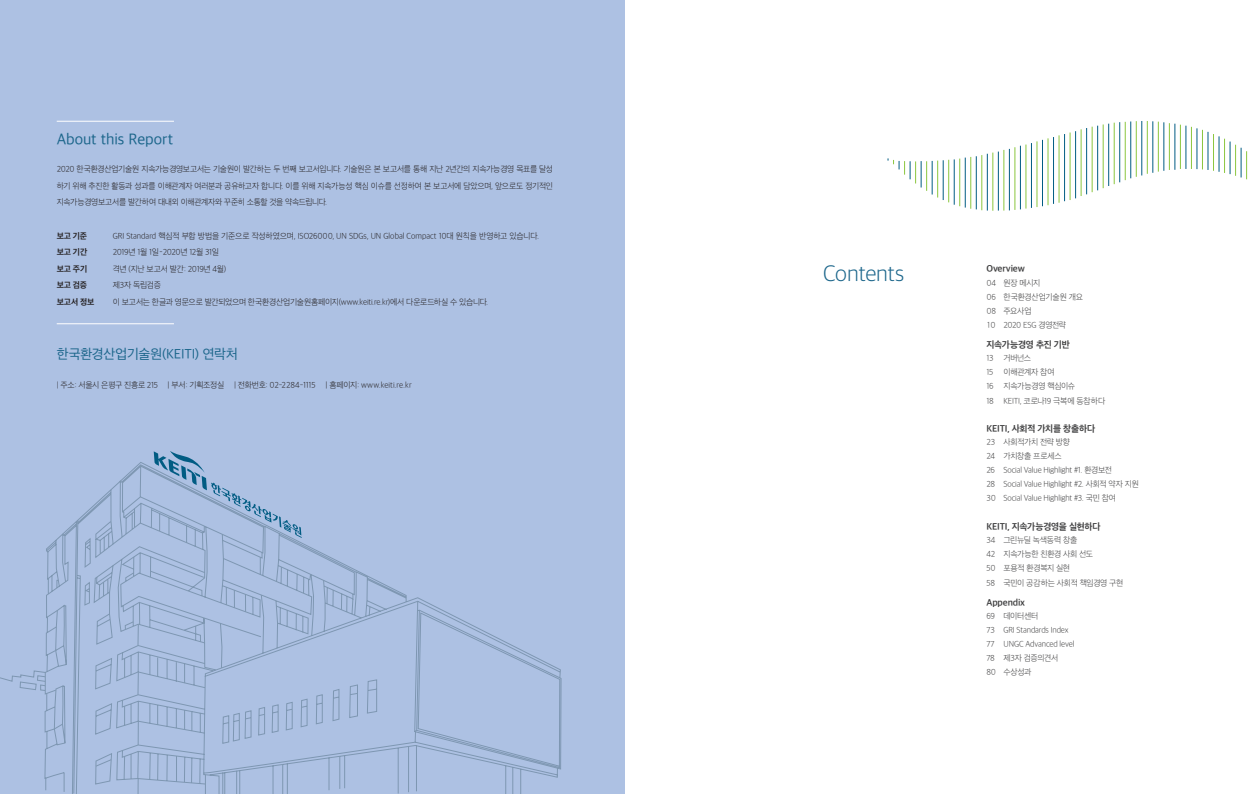
<style>
.page{position:relative;width:1248px;height:794px;background:#fff}
.page>*{position:absolute;margin:0;border:0;box-sizing:border-box;transform-origin:0 0}
.본문{font:200 23.2px "Apple SD Gothic Neo";letter-spacing:-.02em;color:#1c668b}
.본문-2{font:16px "Apple SD Gothic Neo";color:#1c668b}
.본문-3{font:14px "Apple SD Gothic Neo";letter-spacing:-.015em;color:#1c668b}
.본문-4{font:700 9.5px "Apple SD Gothic Neo";letter-spacing:-.02em;color:#3e3e3f}
.본문-5{font:200 8.5px/16.6px "Apple SD Gothic Neo";letter-spacing:-.025em;color:#231f20;text-align:justify}
.본문-6{font:200 8.5px "Apple SD Gothic Neo";letter-spacing:-.025em;color:#3e3e3f}
.본문-7{font:200 8.5px "Apple SD Gothic Neo";letter-spacing:-.005em;color:#231f20}
.본문-8{font:700 8.5px "Apple SD Gothic Neo";letter-spacing:-.005em;color:#231f20}
.본문-9{font:200 8.5px "Apple SD Gothic Neo";letter-spacing:-.045em;color:#231f20}
.본문-10{font:200 8.5px "Apple SD Gothic Neo";letter-spacing:-.045em;color:#3e3e3f}
</style>
<div class="page">
<div style="left:0;top:0;width:624px;height:794px;background:#adc1e3"></div>
<svg style="left:46px;top:462px;width:515px;height:332px"></svg>
<svg style="left:0;top:603px;width:206px;height:191px"></svg>
<hr style="left:57px;top:121px;width:117px;height:1px;background:#fff">
<hr style="left:57px;top:323px;width:117px;height:1px;background:#fff">
<svg style="left:154px;top:451px;width:148px;height:87px"></svg>
<hr style="left:926px;top:161px;width:1px;height:30px;background:#8bc63e">
<hr style="left:937px;top:161px;width:1px;height:36px;background:#8bc63e">
<hr style="left:948px;top:160px;width:1px;height:42px;background:#8bc63e">
<hr style="left:959px;top:159px;width:1px;height:47px;background:#8bc63e">
<hr style="left:970px;top:157px;width:1px;height:52px;background:#8bc63e">
<hr style="left:981px;top:155px;width:1px;height:55px;background:#8bc63e">
<hr style="left:992px;top:153px;width:1px;height:58px;background:#8bc63e">
<hr style="left:1003px;top:150px;width:1px;height:60px;background:#8bc63e">
<hr style="left:1014px;top:147px;width:1px;height:63px;background:#8bc63e">
<hr style="left:1025px;top:145px;width:1px;height:63px;background:#8bc63e">
<hr style="left:1036px;top:141px;width:1px;height:66px;background:#8bc63e">
<hr style="left:1047px;top:138px;width:1px;height:67px;background:#8bc63e">
<hr style="left:1058px;top:135px;width:1px;height:68px;background:#8bc63e">
<hr style="left:1069px;top:132px;width:1px;height:68px;background:#8bc63e">
<hr style="left:1080px;top:129px;width:1px;height:67px;background:#8bc63e">
<hr style="left:1091px;top:127px;width:1px;height:65px;background:#8bc63e">
<hr style="left:1102px;top:124px;width:1px;height:64px;background:#8bc63e">
<hr style="left:1113px;top:123px;width:1px;height:61px;background:#8bc63e">
<hr style="left:1124px;top:122px;width:1px;height:58px;background:#8bc63e">
<hr style="left:1135px;top:121px;width:1px;height:56px;background:#8bc63e">
<hr style="left:1146px;top:121px;width:1px;height:53px;background:#8bc63e">
<hr style="left:1157px;top:122px;width:1px;height:50px;background:#8bc63e">
<hr style="left:1168px;top:123px;width:1px;height:47px;background:#8bc63e">
<hr style="left:1179px;top:125px;width:1px;height:44px;background:#8bc63e">
<hr style="left:1190px;top:127px;width:1px;height:42px;background:#8bc63e">
<hr style="left:1202px;top:130px;width:1px;height:39px;background:#8bc63e">
<hr style="left:1213px;top:134px;width:1px;height:37px;background:#8bc63e">
<hr style="left:1224px;top:139px;width:1px;height:34px;background:#8bc63e">
<hr style="left:1235px;top:145px;width:1px;height:31px;background:#8bc63e">
<svg style="left:887px;top:158px;width:34px;height:29px"></svg>
<hr style="left:931px;top:161px;width:1px;height:33px;background:#015c83">
<hr style="left:942px;top:160px;width:1px;height:40px;background:#015c83">
<hr style="left:953px;top:159px;width:1px;height:46px;background:#015c83">
<hr style="left:964px;top:158px;width:1px;height:49px;background:#015c83">
<hr style="left:975px;top:156px;width:1px;height:53px;background:#015c83">
<hr style="left:986px;top:154px;width:1px;height:56px;background:#015c83">
<hr style="left:998px;top:152px;width:1px;height:58px;background:#015c83">
<hr style="left:1009px;top:149px;width:1px;height:61px;background:#015c83">
<hr style="left:1020px;top:146px;width:1px;height:63px;background:#015c83">
<hr style="left:1031px;top:143px;width:1px;height:65px;background:#015c83">
<hr style="left:1042px;top:140px;width:1px;height:66px;background:#015c83">
<hr style="left:1053px;top:137px;width:1px;height:67px;background:#015c83">
<hr style="left:1064px;top:134px;width:1px;height:67px;background:#015c83">
<hr style="left:1075px;top:131px;width:1px;height:67px;background:#015c83">
<hr style="left:1086px;top:128px;width:1px;height:66px;background:#015c83">
<hr style="left:1097px;top:126px;width:1px;height:64px;background:#015c83">
<hr style="left:1108px;top:124px;width:1px;height:62px;background:#015c83">
<hr style="left:1119px;top:122px;width:1px;height:60px;background:#015c83">
<hr style="left:1130px;top:121px;width:1px;height:57px;background:#015c83">
<hr style="left:1141px;top:121px;width:1px;height:54px;background:#015c83">
<hr style="left:1152px;top:121px;width:1px;height:52px;background:#015c83">
<hr style="left:1163px;top:122px;width:1px;height:49px;background:#015c83">
<hr style="left:1174px;top:124px;width:1px;height:46px;background:#015c83">
<hr style="left:1185px;top:126px;width:1px;height:43px;background:#015c83">
<hr style="left:1196px;top:128px;width:1px;height:41px;background:#015c83">
<hr style="left:1207px;top:132px;width:1px;height:38px;background:#015c83">
<hr style="left:1218px;top:136px;width:1px;height:36px;background:#015c83">
<hr style="left:1229px;top:141px;width:1px;height:33px;background:#015c83">
<svg style="left:1240px;top:148px;width:8px;height:32px"></svg>
<p class="본문-2" style="left:57px;top:131px;width:118px">About this Report</p>
<p class="본문-5" style="left:57px;top:161px;width:498px">2020 한국환경산업기술원 지속가능경영보고서는 기술원이 발간하는 두 번째 보고서입니다. 기술원은 본 보고서를 통해 지난 2년간의 지속가능경영 목표를 달성 하기 위해 추진한 활동과 성과를 이해관계자 여러분과 공유하고자 합니다. 이를 위해 지속가능성 핵심 이슈를 선정하여 본 보고서에 담았으며, 앞으로도 정기적인 지속가능경영보고서를 발간하여 대내외 이해관계자와 꾸준히 소통할 것을 약속드립니다.</p>
<p class="본문-8" style="left:57px;top:231px;width:32px">보고 기준</p>
<p class="본문-7" style="left:113px;top:231px;width:428px">GRI Standard 핵심적 부합 방법을 기준으로 작성하였으며, ISO26000, UN SDGs, UN Global Compact 10대 원칙을 반영하고 있습니다.</p>
<p class="본문-8" style="left:57px;top:247px;width:32px">보고 기간</p>
<p class="본문-9" style="left:113px;top:247px;width:108px">2019년 1월 1일–2020년 12월 31일</p>
<p class="본문-8" style="left:57px;top:264px;width:32px">보고 주기</p>
<p class="본문-5" style="left:113px;top:261px;width:115px">격년 (지난 보고서 발간: 2019년 4월)</p>
<p class="본문-8" style="left:57px;top:280px;width:32px">보고 검증</p>
<p class="본문-5" style="left:113px;top:277px;width:50px">제3자 독립검증</p>
<p class="본문-8" style="left:57px;top:297px;width:39px">보고서 정보</p>
<p class="본문-5" style="left:113px;top:294px;width:377px">이 보고서는 한글과 영문으로 발간되었으며 한국환경산업기술원홈페이지(www.keiti.re.kr)에서 다운로드하실 수 있습니다.</p>
<p class="본문-3" style="left:57px;top:346px;width:183px">한국환경산업기술원(KEITI) 연락처</p>
<p class="본문-5" style="left:57px;top:377px;width:356px">| 주소: 서울시 은평구 진흥로 215 | 부서: 기획조정실 | 전화번호: 02-2284-1115 | 홈페이지: www.keiti.re.kr</p>
<p class="본문" style="left:823px;top:261px;width:83px">Contents</p>
<p class="본문-4" style="left:986px;top:264px;width:40px">Overview</p>
<p class="본문-6" style="left:986px;top:278px;width:55px">04 원장 메시지</p>
<p class="본문-6" style="left:986px;top:292px;width:98px">06 한국환경산업기술원 개요</p>
<p class="본문-6" style="left:986px;top:306px;width:47px">08 주요사업</p>
<p class="본문-10" style="left:987px;top:320px;width:80px">10 2020 ESG 경영전략</p>
<p class="본문-4" style="left:986px;top:339px;width:85px">지속가능경영 추진 기반</p>
<p class="본문-6" style="left:986px;top:354px;width:46px">13 거버넌스</p>
<p class="본문-6" style="left:986px;top:368px;width:70px">15 이해관계자 참여</p>
<p class="본문-6" style="left:986px;top:382px;width:90px">16 지속가능경영 핵심이슈</p>
<p class="본문-6" style="left:986px;top:396px;width:120px">18 KEITI, 코로나19 극복에 동참하다</p>
<p class="본문-4" style="left:986px;top:423px;width:110px">KEITI, 사회적 가치를 창출하다</p>
<p class="본문-6" style="left:986px;top:438px;width:85px">23 사회적가치 전략 방향</p>
<p class="본문-6" style="left:986px;top:452px;width:77px">24 가치창출 프로세스</p>
<p class="본문-6" style="left:986px;top:466px;width:127px">26 Social Value Highlight #1. 환경보전</p>
<p class="본문-6" style="left:986px;top:480px;width:154px">28 Social Value Highlight #2. 사회적 약자 지원</p>
<p class="본문-6" style="left:986px;top:494px;width:131px">30 Social Value Highlight #3. 국민 참여</p>
<p class="본문-4" style="left:986px;top:521px;width:115px">KEITI, 지속가능경영을 실현하다</p>
<p class="본문-6" style="left:986px;top:536px;width:92px">34 그린뉴딜 녹색동력 창출</p>
<p class="본문-6" style="left:986px;top:550px;width:108px">42 지속가능한 친환경 사회 선도</p>
<p class="본문-6" style="left:986px;top:564px;width:85px">50 포용적 환경복지 실현</p>
<p class="본문-6" style="left:986px;top:578px;width:138px">58 국민이 공감하는 사회적 책임경영 구현</p>
<p class="본문-4" style="left:986px;top:597px;width:40px">Appendix</p>
<p class="본문-6" style="left:986px;top:611px;width:53px">69 데이터센터</p>
<p class="본문-6" style="left:986px;top:625px;width:84px">73 GRI Standards Index</p>
<p class="본문-6" style="left:986px;top:639px;width:89px">77 UNGC Advanced level</p>
<p class="본문-6" style="left:986px;top:653px;width:73px">78 제3자 검증의견서</p>
<p class="본문-6" style="left:986px;top:667px;width:47px">80 수상성과</p>
</div>
